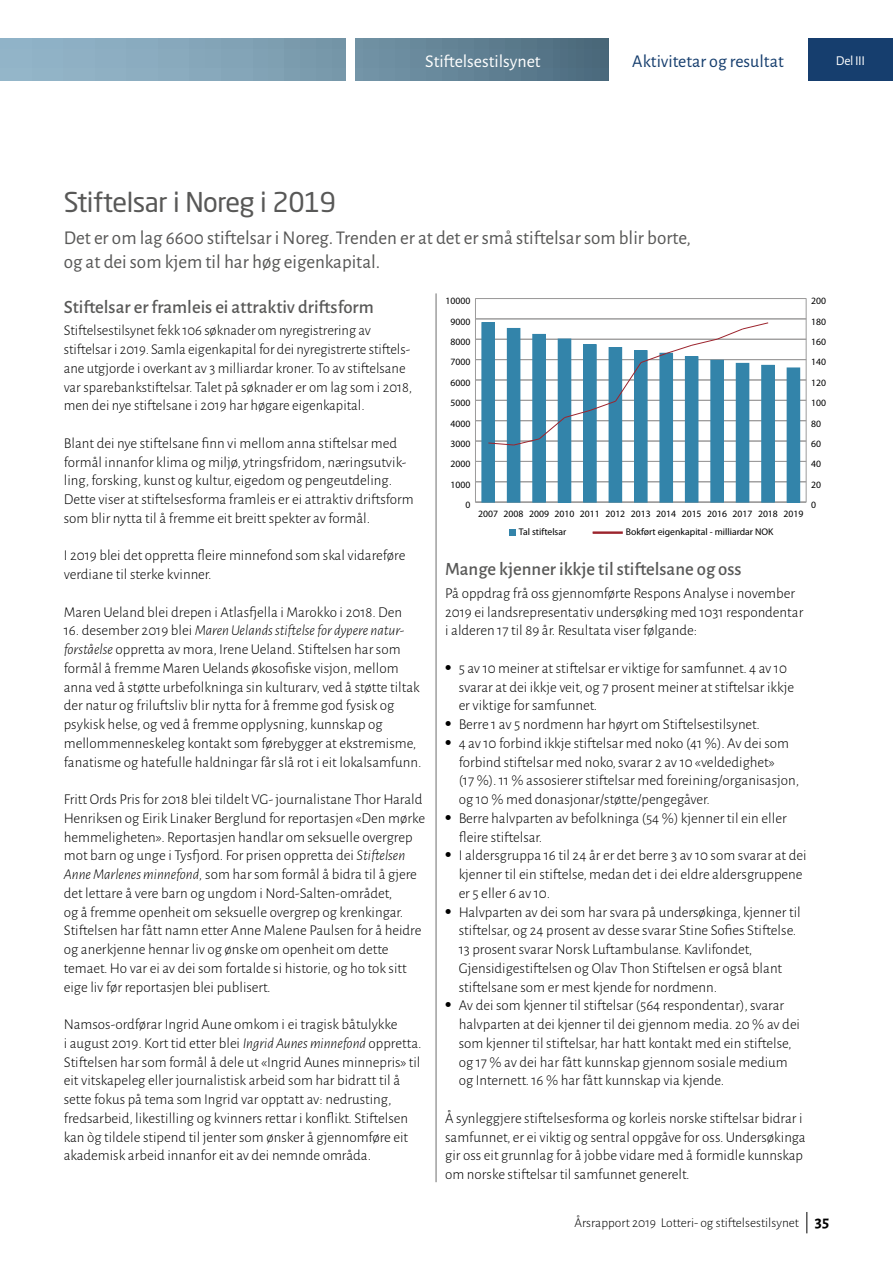
<style>
.page{position:relative;width:893px;height:1263px;background:#fff}
.page>*{position:absolute;margin:0;border:0;box-sizing:border-box;transform-origin:0 0}
.t1{font:27px "Neo Sans Std";letter-spacing:-.02em;color:#585857}
.t2{font:19.5px/24px "Alegreya Sans";color:#585857}
.t3{font:500 18.75px "Alegreya Sans";color:#585857}
.t4{font:18px "Alegreya Sans";color:#163e6e}
.t5{font:18px "Alegreya Sans";color:#fff}
.t6{font:300 15px/18.8px "Alegreya Sans";color:#000}
.t7{font:300 13.5px "Alegreya Sans";color:#000}
.t8{font:13.5px "Alegreya Sans";letter-spacing:-.03em;color:#fff}
.t9{font:9.75px/18px "Myriad Pro";color:#000}
.s1{font-style:italic}
.s2{font-family:"Neo Sans Std";font-weight:700}
.s3{font-weight:700;font-size:16.5px}
</style>
<div class="page">
<div style="left:808px;top:38px;width:85px;height:43px;background:#163e6e"></div>
<hr style="left:475px;top:298px;width:1px;height:204px;background:#9c9b9b">
<hr style="left:806px;top:298px;width:1px;height:204px;background:#9c9b9b">
<hr style="left:475px;top:502px;width:331px;height:1px;background:#9c9b9b">
<hr style="left:475px;top:481px;width:331px;height:1px;background:#9c9b9b">
<hr style="left:475px;top:461px;width:331px;height:1px;background:#9c9b9b">
<hr style="left:475px;top:441px;width:331px;height:1px;background:#9c9b9b">
<hr style="left:475px;top:420px;width:331px;height:1px;background:#9c9b9b">
<hr style="left:475px;top:400px;width:331px;height:1px;background:#9c9b9b">
<hr style="left:475px;top:380px;width:331px;height:1px;background:#9c9b9b">
<hr style="left:475px;top:359px;width:331px;height:1px;background:#9c9b9b">
<hr style="left:475px;top:339px;width:331px;height:1px;background:#9c9b9b">
<hr style="left:475px;top:319px;width:331px;height:1px;background:#9c9b9b">
<hr style="left:475px;top:298px;width:331px;height:1px;background:#9c9b9b">
<div style="left:482px;top:323px;width:12px;height:179px;background:#3384aa"></div>
<div style="left:482px;top:322px;width:13px;height:180px;border:1px solid #3384aa"></div>
<div style="left:507px;top:328px;width:13px;height:174px;background:#3384aa"></div>
<div style="left:533px;top:334px;width:12px;height:168px;background:#3384aa"></div>
<div style="left:532px;top:334px;width:14px;height:168px;border:1px solid #3384aa"></div>
<div style="left:558px;top:339px;width:13px;height:163px;background:#3384aa"></div>
<div style="left:584px;top:345px;width:12px;height:157px;background:#3384aa"></div>
<div style="left:583px;top:344px;width:13px;height:158px;border:1px solid #3384aa"></div>
<div style="left:609px;top:347px;width:13px;height:155px;background:#3384aa"></div>
<div style="left:634px;top:351px;width:13px;height:151px;background:#3384aa"></div>
<div style="left:660px;top:353px;width:12px;height:149px;background:#3384aa"></div>
<div style="left:660px;top:353px;width:13px;height:149px;border:1px solid #3384aa"></div>
<div style="left:685px;top:357px;width:13px;height:145px;background:#3384aa"></div>
<div style="left:711px;top:360px;width:12px;height:142px;background:#3384aa"></div>
<div style="left:710px;top:360px;width:14px;height:142px;border:1px solid #3384aa"></div>
<div style="left:736px;top:363px;width:13px;height:139px;background:#3384aa"></div>
<div style="left:762px;top:365px;width:12px;height:137px;background:#3384aa"></div>
<div style="left:761px;top:365px;width:14px;height:137px;border:1px solid #3384aa"></div>
<div style="left:787px;top:368px;width:13px;height:134px;background:#3384aa"></div>
<div style="left:509px;top:529px;width:7px;height:7px;background:#3384aa"></div>
<svg style="left:488px;top:322px;width:281px;height:124px"></svg>
<hr style="left:593px;top:531px;width:30px;height:3px;background:#9c242d">
<div style="left:0;top:38px;width:608px;height:43px;background:linear-gradient(to right,#9cbed2,#517082)"></div>
<svg style="left:807px;top:1212px;width:1px;height:21px"></svg>
<div style="left:347px;top:31px;width:8px;height:66px;background:#fff"></div>
<hr style="left:436px;top:293px;width:1px;height:889px;background:#6f6f6e">
<p class="t5" style="left:425px;top:49px;width:117px">Stiftelsestilsynet</p>
<p class="t4" style="left:632px;top:49px;width:153px">Aktivitetar og resultat</p>
<p class="t8" style="left:836px;top:51px;width:31px">DelIII</p>
<h1 class="t1" style="left:64px;top:186px;width:274px">Stiftelsar i Noreg i 2019</h1>
<h2 class="t2" style="left:64px;top:225px;width:628px">Det er om lag 6600 stiftelsar i Noreg. Trenden er at det er små stiftelsar som blir borte, og at dei som kjem til har høg eigenkapital.</h2>
<p class="t3" style="left:64px;top:294px;width:311px">Stiftelsar er framleis ei attraktiv driftsform</p>
<p class="t6" style="left:64px;top:321px;width:350px">Stiftelsestilsynet fekk 106 søknader om nyregistrering av stiftelsar i 2019. Samla eigenkapital for dei nyregistrerte stiftels-- ane utgjorde i overkant av 3 milliardar kroner. To av stiftelsane var sparebankstiftelsar. Talet på søknader er om lag som i 2018, men dei nye stiftelsane i 2019 har høgare eigenkapital.</p>
<p class="t6" style="left:64px;top:433px;width:352px">Blant dei nye stiftelsane finn vi mellom anna stiftelsar med formål innanfor klima og miljø, ytringsfridom, næringsutvik&shy;ling, forsking, kunst og kultur, eigedom og pengeutdeling.<br>Dette viser at stiftelsesforma framleis er ei attraktiv driftsform som blir nytta til å fremme eit breitt spekter av formål.</p>
<p class="t6" style="left:64px;top:546px;width:343px">I 2019 blei det oppretta fleire minnefond som skal vidareføre verdiane til sterke kvinner.</p>
<p class="t6" style="left:64px;top:602px;width:340px">Maren Ueland blei drepen i Atlasfjella i Marokko i 2018. Den</p>
<p class="t6" style="left:64px;top:621px;width:359px">16. desember 2019 blei <span class="s1">Maren Uelands stiftelse for dypere natur&shy;forståelse</span> oppretta av mora, Irene Ueland. Stiftelsen har som formål å fremme Maren Uelands økosofiske visjon, mellom anna ved å støtte urbefolkninga sin kulturarv, ved å støtte tiltak der natur og friluftsliv blir nytta for å fremme god fysisk og psykisk helse, og ved å fremme opplysning, kunnskap og mellommenneskeleg kontakt som førebygger at ekstremisme, fanatisme og hatefulle haldningar får slå rot i eit lokalsamfunn.</p>
<p class="t6" style="left:64px;top:789px;width:363px">Fritt Ords Pris for 2018 blei tildelt VG- journalistane Thor Harald Henriksen og Eirik Linaker Berglund for reportasjen «Den mørke hemmeligheten». Reportasjen handlar om seksuelle overgrep mot barn og unge i Tysfjord. For prisen oppretta dei <span class="s1">Stiftelsen Anne Marlenes minnefond,</span> som har som formål å bidra til å gjere det lettare å vere barn og ungdom i Nord-Salten-området,<br>og å fremme openheit om seksuelle overgrep og krenkingar.<br>Stiftelsen har fått namn etter Anne Malene Paulsen for å heidre og anerkjenne hennar liv og ønske om openheit om dette temaet. Ho var ei av dei som fortalde si historie, og ho tok sitt eige liv før reportasjen blei publisert.</p>
<p class="t6" style="left:64px;top:1014px;width:359px">Namsos-ordførar Ingrid Aune omkom i ei tragisk båtulykke<br>i august 2019. Kort tid etter blei <span class="s1">Ingrid Aunes minnefond</span> oppretta.<br>Stiftelsen har som formål å dele ut «Ingrid Aunes minnepris» til eit vitskapeleg eller journalistisk arbeid som har bidratt til å sette fokus på tema som Ingrid var opptatt av: nedrusting, fredsarbeid, likestilling og kvinners rettar i konflikt. Stiftelsen kan òg tildele stipend til jenter som ønsker å gjennomføre eit akademisk arbeid innanfor eit av dei nemnde områda.</p>
<p class="t9" style="left:445px;top:292px;width:26px">10000</p>
<p class="t9" style="left:811px;top:292px;width:16px">200</p>
<p class="t9" style="left:450px;top:313px;width:21px">9000</p>
<p class="t9" style="left:811px;top:313px;width:16px">180</p>
<p class="t9" style="left:450px;top:333px;width:21px">8000</p>
<p class="t9" style="left:811px;top:333px;width:16px">160</p>
<p class="t9" style="left:450px;top:353px;width:21px">7000</p>
<p class="t9" style="left:811px;top:353px;width:16px">140</p>
<p class="t9" style="left:450px;top:374px;width:21px">6000</p>
<p class="t9" style="left:811px;top:374px;width:16px">120</p>
<p class="t9" style="left:450px;top:394px;width:21px">5000</p>
<p class="t9" style="left:811px;top:394px;width:16px">100</p>
<p class="t9" style="left:450px;top:414px;width:21px">4000</p>
<p class="t9" style="left:811px;top:414px;width:11px">80</p>
<p class="t9" style="left:450px;top:435px;width:21px">3000</p>
<p class="t9" style="left:811px;top:435px;width:11px">60</p>
<p class="t9" style="left:450px;top:455px;width:21px">2000</p>
<p class="t9" style="left:811px;top:455px;width:11px">40</p>
<p class="t9" style="left:450px;top:475px;width:21px">1000</p>
<p class="t9" style="left:811px;top:475px;width:11px">20</p>
<p class="t9" style="left:465px;top:496px;width:6px">0</p>
<p class="t9" style="left:811px;top:496px;width:6px">0</p>
<p class="t9" style="left:519px;top:505px;width:286px;text-indent:-41px">2007 2008 2009 2010 2011 2012 2013 2014 2015 2016 2017 2018 2019<br>Tal stiftelsar</p>
<p class="t9" style="left:626px;top:523px;width:149px">Bokført eigenkapital - milliardar NOK</p>
<p class="t3" style="left:445px;top:556px;width:298px">Mange kjenner ikkje til stiftelsane og oss</p>
<p class="t6" style="left:445px;top:583px;width:360px">På oppdrag frå oss gjennomførte Respons Analyse i november<br>2019 ei landsrepresentativ undersøking med 1031 respondentar i alderen 17 til 89 år. Resultata viser følgande:</p>
<p class="t6" style="left:459px;top:658px;width:337px;text-indent:-14px"><span class="s2">•</span> 5 av 10 meiner at stiftelsar er viktige for samfunnet. 4 av 10 svarar at dei ikkje veit, og 7 prosent meiner at stiftelsar ikkje er viktige for samfunnet.</p>
<p class="t6" style="left:445px;top:714px;width:316px"><span class="s2">•</span> Berre 1 av 5 nordmenn har høyrt om Stiftelsestilsynet.</p>
<p class="t6" style="left:459px;top:733px;width:342px;text-indent:-14px"><span class="s2">•</span> 4 av 10 forbind ikkje stiftelsar med noko (41 %). Av dei som forbind stiftelsar med noko, svarar 2 av 10 «veldedighet»<br>(17 %). 11 % assosierer stiftelsar med foreining/organisasjon, og 10 % med donasjonar/støtte/pengegåver.</p>
<p class="t6" style="left:459px;top:808px;width:329px;text-indent:-14px"><span class="s2">•</span> Berre halvparten av befolkninga (54 %) kjenner til ein eller fleire stiftelsar.</p>
<p class="t6" style="left:459px;top:846px;width:349px;text-indent:-14px"><span class="s2">•</span> I aldersgruppa 16 til 24 år er det berre 3 av 10 som svarar at dei kjenner til ein stiftelse, medan det i dei eldre aldersgruppene er 5 eller 6 av 10.</p>
<p class="t6" style="left:459px;top:902px;width:344px;text-indent:-14px"><span class="s2">•</span> Halvparten av dei som har svara på undersøkinga, kjenner til stiftelsar, og 24 prosent av desse svarar Stine Sofies Stiftelse.<br>13 prosent svarar Norsk Luftambulanse. Kavlifondet, Gjensidigestiftelsen og Olav Thon Stiftelsen er også blant stiftelsane som er mest kjende for nordmenn.</p>
<p class="t6" style="left:459px;top:996px;width:343px;text-indent:-14px"><span class="s2">•</span> Av dei som kjenner til stiftelsar (564 respondentar), svarar halvparten at dei kjenner til dei gjennom media. 20 % av dei som kjenner til stiftelsar, har hatt kontakt med ein stiftelse, og 17 % av dei har fått kunnskap gjennom sosiale medium og Internett. 16 % har fått kunnskap via kjende.</p>
<p class="t6" style="left:445px;top:1108px;width:362px">Å synleggjere stiftelsesforma og korleis norske stiftelsar bidrar i samfunnet, er ei viktig og sentral oppgåve for oss. Undersøkinga gir oss eit grunnlag for å jobbe vidare med å formidle kunnskap om norske stiftelsar til samfunnet generelt.</p>
<p class="t7" style="left:574px;top:1214px;width:256px">Årsrapport 2019 Lotteri- og stiftelsestilsynet <span class="s3">35</span></p>
</div>
